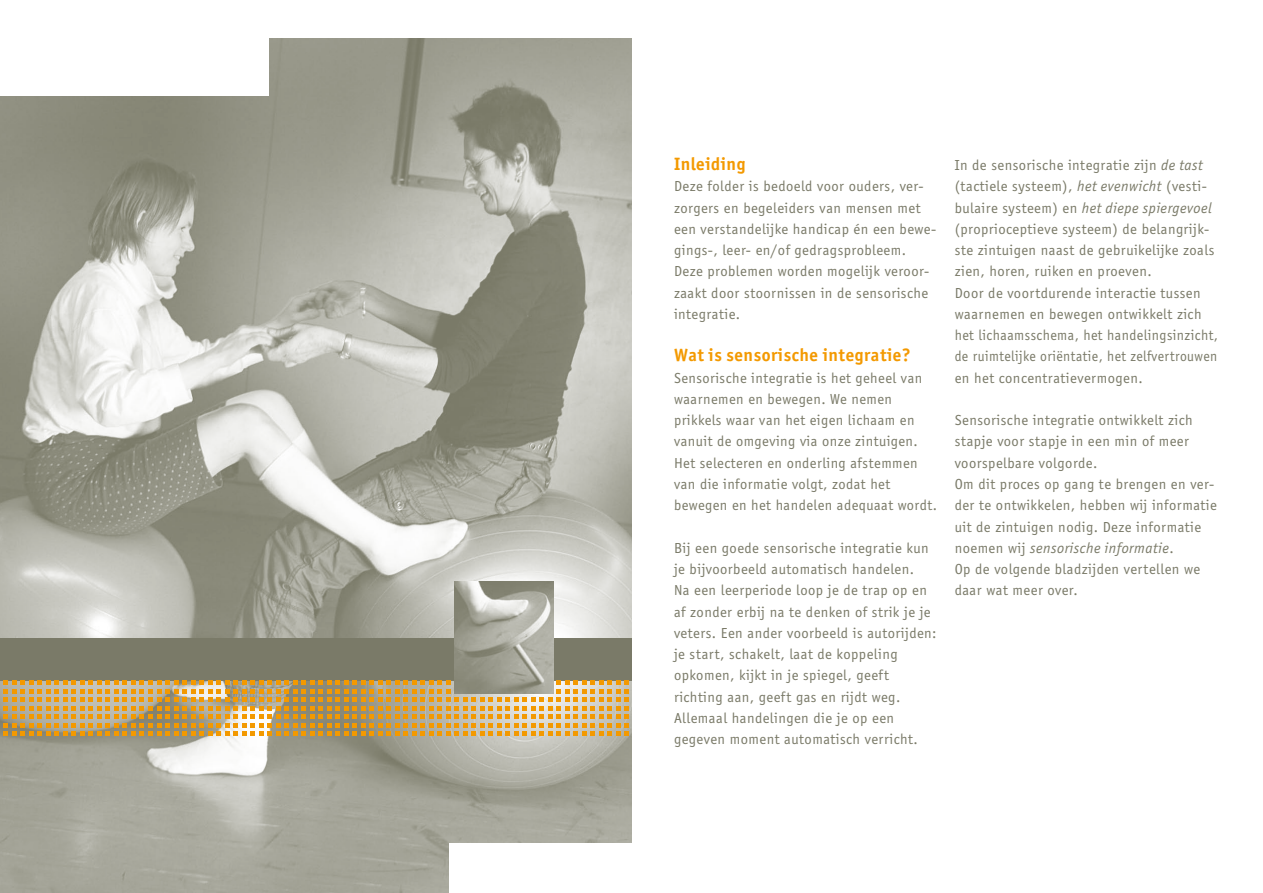
<style>
.page{position:relative;width:1263px;height:893px;background:#fff}
.page>*{position:absolute;margin:0;border:0;box-sizing:border-box;transform-origin:0 0}
.t1{font:700 18px "Office San";letter-spacing:.03em;color:#f39900}
.t2{font:15px/21.3px "Officina Sans";letter-spacing:.03em;color:#7a7a68}
.t3{font:italic 15px "Office Sans";letter-spacing:.03em;color:#7a7a68}
.s1{font-family:"Office Sans";font-style:italic}
.s2{font-family:"Officina Sans";font-style:normal}
</style>
<div class="page">
<img style="left:0;top:38px;width:631px;height:855px">
<div style="left:0;top:28px;width:269px;height:68px;background:#fff"></div>
<div style="left:449px;top:843px;width:182px;height:50px;background:#fff"></div>
<div style="left:0;top:638px;width:631px;height:42px;background:#7a7a68"></div>
<svg style="left:4px;top:680px;width:628px;height:56px;background:#caa96c"></svg>
<img style="left:454px;top:581px;width:99px;height:112px">
<p class="t1" style="left:674px;top:153px;width:73px">Inleiding</p>
<p class="t2" style="left:674px;top:176px;width:264px">Deze folder is bedoeld voor ouders, ver&shy;zorgers en begeleiders van mensen met een verstandelijke handicap én een bewe&shy;gings-, leer- en/of gedragsprobleem.<br>Deze problemen worden mogelijk veroor&shy;zaakt door stoornissen in de sensorische integratie.</p>
<p class="t1" style="left:674px;top:344px;width:238px">Wat is sensorische integratie?</p>
<p class="t2" style="left:674px;top:367px;width:264px">Sensorische integratie is het geheel van waarnemen en bewegen. We nemen prikkels waar van het eigen lichaam en vanuit de omgeving via onze zintuigen.<br>Het selecteren en onderling afstemmen van die informatie volgt, zodat het bewegen en het handelen adequaat wordt.</p>
<p class="t2" style="left:674px;top:537px;width:264px">Bij een goede sensorische integratie kun je bijvoorbeeld automatisch handelen.<br>Na een leerperiode loop je de trap op en af zonder erbij na te denken of strik je je veters. Een ander voorbeeld is autorijden: je start, schakelt, laat de koppeling opkomen, kijkt in je spiegel, geeft richting aan, geeft gas en rijdt weg.<br>Allemaal handelingen die je op een gegeven moment automatisch verricht.</p>
<p class="t2" style="left:955px;top:155px;width:254px">In de sensorische integratie zijn <span class="s1">de tast </span>(tactiele systeem), <span class="s1">het evenwicht</span> (vesti-</p>
<p class="t3" style="left:955px;top:199px;width:259px"><span class="s2">bulaire systeem) en</span> het diepe spiergevoel</p>
<p class="t2" style="left:955px;top:218px;width:265px">(proprioceptieve systeem) de belangrijk&shy;ste zintuigen naast de gebruikelijke zoals zien, horen, ruiken en proeven.<br>Door de voortdurende interactie tussen waarnemen en bewegen ontwikkelt zich het lichaamsschema, het handelingsinzicht, de ruimtelijke oriëntatie, het zelfvertrouwen en het concentratievermogen.</p>
<p class="t2" style="left:955px;top:410px;width:264px">Sensorische integratie ontwikkelt zich stapje voor stapje in een min of meer voorspelbare volgorde.<br>Om dit proces op gang te brengen en ver&shy;der te ontwikkelen, hebben wij informatie uit de zintuigen nodig. Deze informatie</p>
<p class="t3" style="left:955px;top:539px;width:221px"><span class="s2">noemen wij</span> sensorische informatie<span class="s2">.</span></p>
<p class="t2" style="left:955px;top:559px;width:247px">Op de volgende bladzijden vertellen we daar wat meer over.</p>
</div>
